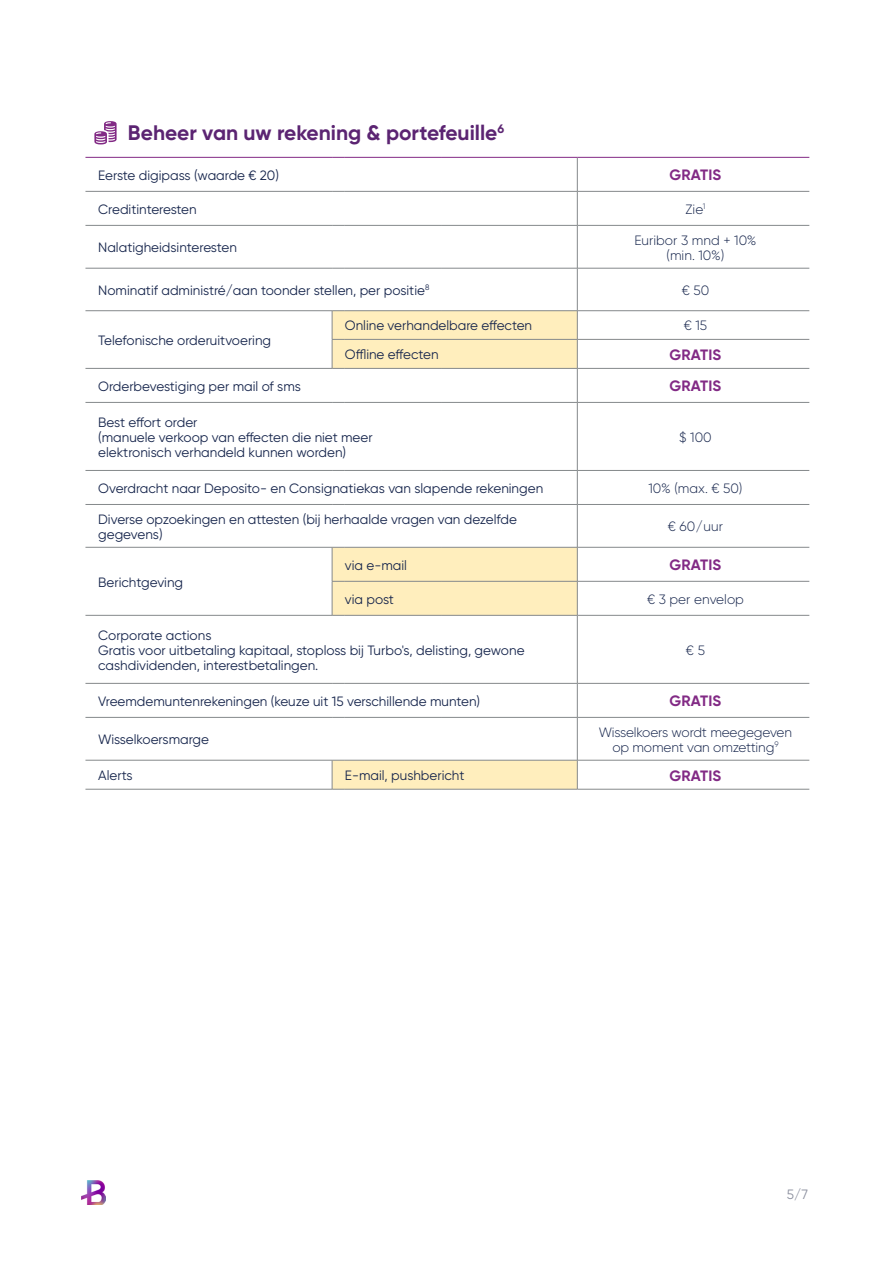
<style>
.page{position:relative;width:893px;height:1263px;background:#fff}
.page>*{position:absolute;margin:0;border:0;box-sizing:border-box;transform-origin:0 0}
.t1{font:700 21px "Gilroy";color:#5b2472}
.t2{font:700 15px "Gilroy";letter-spacing:.01em;color:#822a85}
.t3{font:13.5px/15px "Gilroy";color:#16254c}
.t4{font:300 13.5px/15px "Gilroy";letter-spacing:-.01em;color:#16254c;text-align:center}
.t5{font:13.5px "Gilroy";color:#8b8f9e}
</style>
<div class="page">
<img style="left:81px;top:1180px;width:25px;height:25px">
<svg style="left:332px;top:311px;width:245px;height:478px"></svg>
<hr style="left:577px;top:158px;width:1px;height:33px;background:#85898b">
<hr style="left:85px;top:191px;width:247px;height:1px;background:#85898b">
<svg style="left:332px;top:191px;width:13px;height:1px"></svg>
<hr style="left:345px;top:191px;width:97px;height:1px;background:#85898b">
<hr style="left:442px;top:191px;width:135px;height:1px;background:#85898b">
<hr style="left:577px;top:191px;width:232px;height:1px;background:#85898b">
<hr style="left:577px;top:192px;width:1px;height:33px;background:#85898b">
<hr style="left:85px;top:225px;width:247px;height:1px;background:#85898b">
<svg style="left:332px;top:225px;width:13px;height:1px"></svg>
<hr style="left:345px;top:225px;width:97px;height:1px;background:#85898b">
<hr style="left:442px;top:225px;width:135px;height:1px;background:#85898b">
<hr style="left:577px;top:225px;width:232px;height:1px;background:#85898b">
<hr style="left:577px;top:226px;width:1px;height:42px;background:#85898b">
<hr style="left:85px;top:268px;width:247px;height:1px;background:#85898b">
<svg style="left:332px;top:268px;width:13px;height:1px"></svg>
<hr style="left:345px;top:268px;width:97px;height:1px;background:#85898b">
<hr style="left:442px;top:268px;width:135px;height:1px;background:#85898b">
<hr style="left:577px;top:268px;width:232px;height:1px;background:#85898b">
<hr style="left:577px;top:268px;width:1px;height:42px;background:#85898b">
<hr style="left:85px;top:310px;width:247px;height:1px;background:#85898b">
<hr style="left:345px;top:310px;width:97px;height:1px;background:#85898b">
<hr style="left:442px;top:310px;width:135px;height:1px;background:#85898b">
<hr style="left:577px;top:310px;width:232px;height:1px;background:#85898b">
<hr style="left:345px;top:339px;width:97px;height:1px;background:#85898b">
<hr style="left:442px;top:339px;width:135px;height:1px;background:#85898b">
<hr style="left:577px;top:339px;width:232px;height:1px;background:#85898b">
<svg style="left:577px;top:311px;width:1px;height:57px"></svg>
<hr style="left:85px;top:368px;width:247px;height:1px;background:#85898b">
<svg style="left:332px;top:310px;width:13px;height:59px"></svg>
<hr style="left:345px;top:368px;width:97px;height:1px;background:#85898b">
<hr style="left:442px;top:368px;width:135px;height:1px;background:#85898b">
<hr style="left:577px;top:368px;width:232px;height:1px;background:#85898b">
<hr style="left:577px;top:369px;width:1px;height:33px;background:#85898b">
<hr style="left:85px;top:402px;width:247px;height:1px;background:#85898b">
<svg style="left:332px;top:402px;width:13px;height:1px"></svg>
<hr style="left:345px;top:402px;width:97px;height:1px;background:#85898b">
<hr style="left:442px;top:402px;width:135px;height:1px;background:#85898b">
<hr style="left:577px;top:402px;width:232px;height:1px;background:#85898b">
<hr style="left:577px;top:403px;width:1px;height:67px;background:#85898b">
<hr style="left:85px;top:470px;width:247px;height:1px;background:#85898b">
<svg style="left:332px;top:470px;width:13px;height:1px"></svg>
<hr style="left:345px;top:470px;width:97px;height:1px;background:#85898b">
<hr style="left:442px;top:470px;width:135px;height:1px;background:#85898b">
<hr style="left:577px;top:470px;width:232px;height:1px;background:#85898b">
<hr style="left:577px;top:471px;width:1px;height:33px;background:#85898b">
<hr style="left:85px;top:504px;width:247px;height:1px;background:#85898b">
<svg style="left:332px;top:504px;width:13px;height:1px"></svg>
<hr style="left:345px;top:504px;width:97px;height:1px;background:#85898b">
<hr style="left:442px;top:504px;width:135px;height:1px;background:#85898b">
<hr style="left:577px;top:504px;width:232px;height:1px;background:#85898b">
<hr style="left:577px;top:505px;width:1px;height:42px;background:#85898b">
<hr style="left:85px;top:547px;width:247px;height:1px;background:#85898b">
<svg style="left:333px;top:547px;width:12px;height:1px"></svg>
<hr style="left:332px;top:547px;width:1px;height:34px;background:#85898b">
<hr style="left:345px;top:547px;width:97px;height:1px;background:#85898b">
<hr style="left:442px;top:547px;width:135px;height:1px;background:#85898b">
<hr style="left:577px;top:547px;width:232px;height:1px;background:#85898b">
<hr style="left:577px;top:547px;width:1px;height:34px;background:#85898b">
<svg style="left:333px;top:581px;width:12px;height:1px"></svg>
<hr style="left:332px;top:581px;width:1px;height:34px;background:#85898b">
<hr style="left:345px;top:581px;width:97px;height:1px;background:#85898b">
<hr style="left:442px;top:581px;width:135px;height:1px;background:#85898b">
<hr style="left:577px;top:581px;width:232px;height:1px;background:#85898b">
<hr style="left:577px;top:581px;width:1px;height:34px;background:#85898b">
<hr style="left:85px;top:615px;width:247px;height:1px;background:#85898b">
<svg style="left:332px;top:615px;width:13px;height:1px"></svg>
<hr style="left:345px;top:615px;width:97px;height:1px;background:#85898b">
<hr style="left:442px;top:615px;width:135px;height:1px;background:#85898b">
<hr style="left:577px;top:615px;width:232px;height:1px;background:#85898b">
<hr style="left:577px;top:615px;width:1px;height:68px;background:#85898b">
<hr style="left:85px;top:683px;width:247px;height:1px;background:#85898b">
<svg style="left:332px;top:683px;width:13px;height:1px"></svg>
<hr style="left:345px;top:683px;width:97px;height:1px;background:#85898b">
<hr style="left:442px;top:683px;width:135px;height:1px;background:#85898b">
<hr style="left:577px;top:683px;width:232px;height:1px;background:#85898b">
<hr style="left:577px;top:683px;width:1px;height:34px;background:#85898b">
<hr style="left:85px;top:717px;width:247px;height:1px;background:#85898b">
<svg style="left:332px;top:717px;width:13px;height:1px"></svg>
<hr style="left:345px;top:717px;width:97px;height:1px;background:#85898b">
<hr style="left:442px;top:717px;width:135px;height:1px;background:#85898b">
<hr style="left:577px;top:717px;width:232px;height:1px;background:#85898b">
<hr style="left:577px;top:717px;width:1px;height:43px;background:#85898b">
<hr style="left:85px;top:760px;width:247px;height:1px;background:#85898b">
<hr style="left:345px;top:760px;width:97px;height:1px;background:#85898b">
<hr style="left:442px;top:760px;width:135px;height:1px;background:#85898b">
<hr style="left:577px;top:760px;width:232px;height:1px;background:#85898b">
<svg style="left:577px;top:760px;width:1px;height:29px"></svg>
<hr style="left:85px;top:789px;width:247px;height:1px;background:#85898b">
<svg style="left:332px;top:760px;width:13px;height:30px"></svg>
<hr style="left:345px;top:789px;width:97px;height:1px;background:#85898b">
<hr style="left:442px;top:789px;width:135px;height:1px;background:#85898b">
<hr style="left:577px;top:789px;width:232px;height:1px;background:#85898b">
<hr style="left:85px;top:157px;width:247px;height:1px;background:#822a85">
<svg style="left:332px;top:157px;width:13px;height:1px"></svg>
<hr style="left:345px;top:157px;width:97px;height:1px;background:#822a85">
<hr style="left:442px;top:157px;width:135px;height:1px;background:#822a85">
<hr style="left:577px;top:157px;width:232px;height:1px;background:#822a85">
<svg style="left:94px;top:121px;width:23px;height:23px"></svg>
<h1 class="t1" style="left:128px;top:120px;width:378px">Beheer van uw rekening &amp; portefeuille<sup>6</sup></h1>
<p class="t3" style="left:98px;top:167px;width:182px">Eerste digipass (waarde € 20)</p>
<p class="t2" style="left:670px;top:166px;width:53px">GRATIS</p>
<p class="t3" style="left:98px;top:201px;width:100px">Creditinteresten</p>
<p class="t4" style="left:685px;top:201px;width:21px">Zie<sup>1</sup></p>
<p class="t3" style="left:98px;top:240px;width:140px">Nalatigheidsinteresten</p>
<p class="t4" style="left:634px;top:232px;width:124px">Euribor 3 mnd + 10% (min. 10%)</p>
<p class="t3" style="left:98px;top:282px;width:333px">Nominatif administré/aan toonder stellen, per positie<sup>8</sup></p>
<p class="t4" style="left:682px;top:282px;width:29px">€ 50</p>
<p class="t3" style="left:98px;top:333px;width:174px">Telefonische orderuitvoering</p>
<p class="t3" style="left:345px;top:318px;width:189px">Online verhandelbare effecten</p>
<p class="t4" style="left:684px;top:318px;width:25px">€ 15</p>
<p class="t3" style="left:345px;top:347px;width:95px">Offline effecten</p>
<p class="t2" style="left:670px;top:345px;width:53px">GRATIS</p>
<p class="t3" style="left:98px;top:378px;width:204px">Orderbevestiging per mail of sms</p>
<p class="t2" style="left:670px;top:377px;width:53px">GRATIS</p>
<p class="t3" style="left:98px;top:414px;width:276px">Best effort order<br>(manuele verkoop van effecten die niet meer elektronisch verhandeld kunnen worden)</p>
<p class="t4" style="left:679px;top:429px;width:34px">$ 100</p>
<p class="t3" style="left:98px;top:480px;width:446px">Overdracht naar Deposito- en Consignatiekas van slapende rekeningen</p>
<p class="t4" style="left:648px;top:480px;width:96px">10% (max. € 50)</p>
<p class="t3" style="left:98px;top:511px;width:420px">Diverse opzoekingen en attesten (bij herhaalde vragen van dezelfde gegevens)</p>
<p class="t4" style="left:668px;top:519px;width:57px">€ 60/uur</p>
<p class="t3" style="left:98px;top:574px;width:86px">Berichtgeving</p>
<p class="t3" style="left:345px;top:557px;width:64px">via e-mail</p>
<p class="t2" style="left:670px;top:556px;width:53px">GRATIS</p>
<p class="t3" style="left:345px;top:591px;width:51px">via post</p>
<p class="t4" style="left:647px;top:591px;width:98px">€ 3 per envelop</p>
<p class="t3" style="left:98px;top:627px;width:428px">Corporate actions<br>Gratis voor uitbetaling kapitaal, stoploss bij Turbo's, delisting, gewone cashdividenden, interestbetalingen.</p>
<p class="t4" style="left:686px;top:642px;width:21px">€ 5</p>
<p class="t3" style="left:98px;top:693px;width:383px">Vreemdemuntenrekeningen (keuze uit 15 verschillende munten)</p>
<p class="t2" style="left:670px;top:692px;width:53px">GRATIS</p>
<p class="t3" style="left:98px;top:732px;width:112px">Wisselkoersmarge</p>
<p class="t4" style="left:599px;top:724px;width:195px">Wisselkoers wordt meegegeven op moment van omzetting<sup>9</sup></p>
<p class="t3" style="left:98px;top:768px;width:36px">Alerts</p>
<p class="t3" style="left:345px;top:768px;width:121px">E-mail, pushbericht</p>
<p class="t2" style="left:670px;top:766px;width:53px">GRATIS</p>
<p class="t5" style="left:787px;top:1186px;width:23px">5/7</p>
</div>
